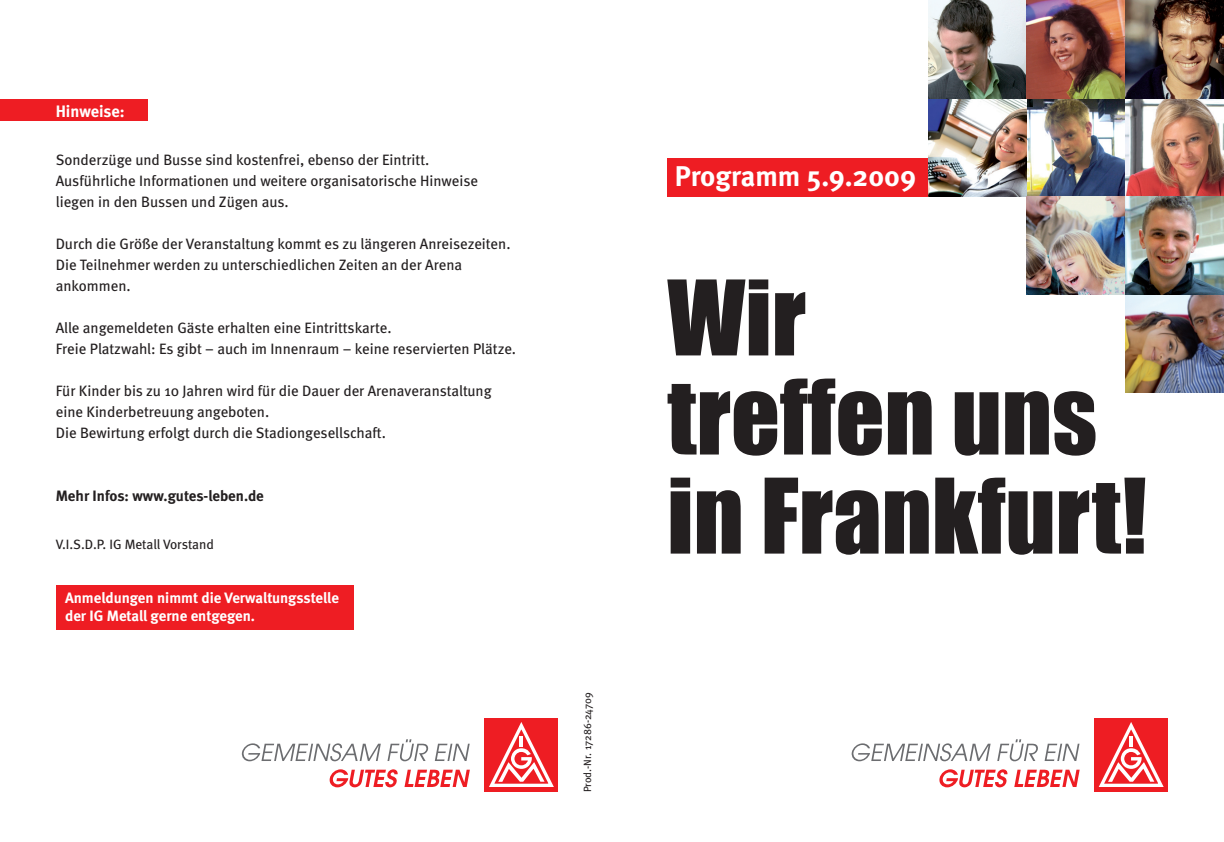
<style>
.page{position:relative;width:1224px;height:842px;background:#fff}
.page>*{position:absolute;margin:0;border:0;box-sizing:border-box;transform-origin:0 0}
.t1{font:96px/99px "Impact";color:#231f20}
.t2{font:700 28.5px "Meta";color:#fff}
.t3{font:700 16.5px "Meta";color:#fff}
.t4{font:15px/21px "Meta";color:#231f20}
.t5{font:700 15px/18px "Meta";color:#fff}
.t6{font:700 15px "Meta";color:#231f20}
.t7{font:13.5px "Meta";letter-spacing:-.005em;color:#231f20}
.t8{font:10.5px "Meta";letter-spacing:-.005em;color:#231f20}
</style>
<div class="page">
<div style="left:667px;top:158px;width:264px;height:38px;background:#ee1d23"></div>
<img style="left:1026px;top:98px;width:99px;height:98px">
<img style="left:928px;top:0;width:104px;height:106px">
<img style="left:1125px;top:0;width:99px;height:196px">
<img style="left:1026px;top:0;width:117px;height:98px">
<img style="left:928px;top:99px;width:98px;height:97px">
<img style="left:1125px;top:294px;width:99px;height:98px">
<img style="left:1026px;top:196px;width:198px;height:98px">
<div style="left:0;top:100px;width:147px;height:21px;background:#ee1d23"></div>
<div style="left:1094px;top:717px;width:74px;height:74px;background:#ee1d23"></div>
<svg style="left:1097px;top:717px;width:69px;height:70px"></svg>
<svg style="left:851px;top:743px;width:139px;height:18px"></svg>
<svg style="left:997px;top:739px;width:41px;height:22px"></svg>
<svg style="left:1044px;top:743px;width:35px;height:17px"></svg>
<svg style="left:939px;top:769px;width:69px;height:18px"></svg>
<svg style="left:1014px;top:769px;width:65px;height:17px"></svg>
<div style="left:56px;top:584px;width:298px;height:45px;background:#ee1d23"></div>
<div style="left:485px;top:717px;width:73px;height:74px;background:#ee1d23"></div>
<svg style="left:487px;top:717px;width:69px;height:70px"></svg>
<svg style="left:241px;top:743px;width:140px;height:18px"></svg>
<svg style="left:387px;top:739px;width:41px;height:22px"></svg>
<svg style="left:435px;top:743px;width:35px;height:17px"></svg>
<svg style="left:329px;top:769px;width:69px;height:18px"></svg>
<svg style="left:404px;top:769px;width:66px;height:17px"></svg>
<p class="t3" style="left:56px;top:101px;width:70px">Hinweise:</p>
<p class="t4" style="left:56px;top:149px;width:424px">Sonderzüge und Busse sind kostenfrei, ebenso der Eintritt.<br>Ausführliche Informationen und weitere organisatorische Hinweise liegen in den Bussen und Zügen aus.</p>
<p class="t4" style="left:56px;top:233px;width:456px">Durch die Größe der Veranstaltung kommt es zu längeren Anreisezeiten.<br>Die Teilnehmer werden zu unterschiedlichen Zeiten an der Arena ankommen.</p>
<p class="t4" style="left:56px;top:317px;width:462px">Alle angemeldeten Gäste erhalten eine Eintrittskarte.<br>Freie Platzwahl: Es gibt – auch im Innenraum – keine reservierten Plätze.</p>
<p class="t4" style="left:56px;top:380px;width:437px">Für Kinder bis zu 10 Jahren wird für die Dauer der Arenaveranstaltung eine Kinderbetreuung angeboten.<br>Die Bewirtung erfolgt durch die Stadiongesellschaft.</p>
<p class="t6" style="left:56px;top:486px;width:210px">Mehr Infos: www.gutes-leben.de</p>
<p class="t7" style="left:56px;top:536px;width:160px">V.I.S.D.P. IG Metall Vorstand</p>
<p class="t5" style="left:65px;top:588px;width:275px">Anmeldungen nimmt die Verwaltungsstelle der IG Metall gerne entgegen.</p>
<p class="t8" style="left:581px;top:792px;width:101px;rotate:-90deg">Prod.-Nr. 17286-24709</p>
<h2 class="t2" style="left:675px;top:159px;width:243px">Programm 5.9.2009</h2>
<h1 class="t1" style="left:667px;top:265px;width:481px">Wir<br>treffen uns in Frankfurt!</h1>
</div>
